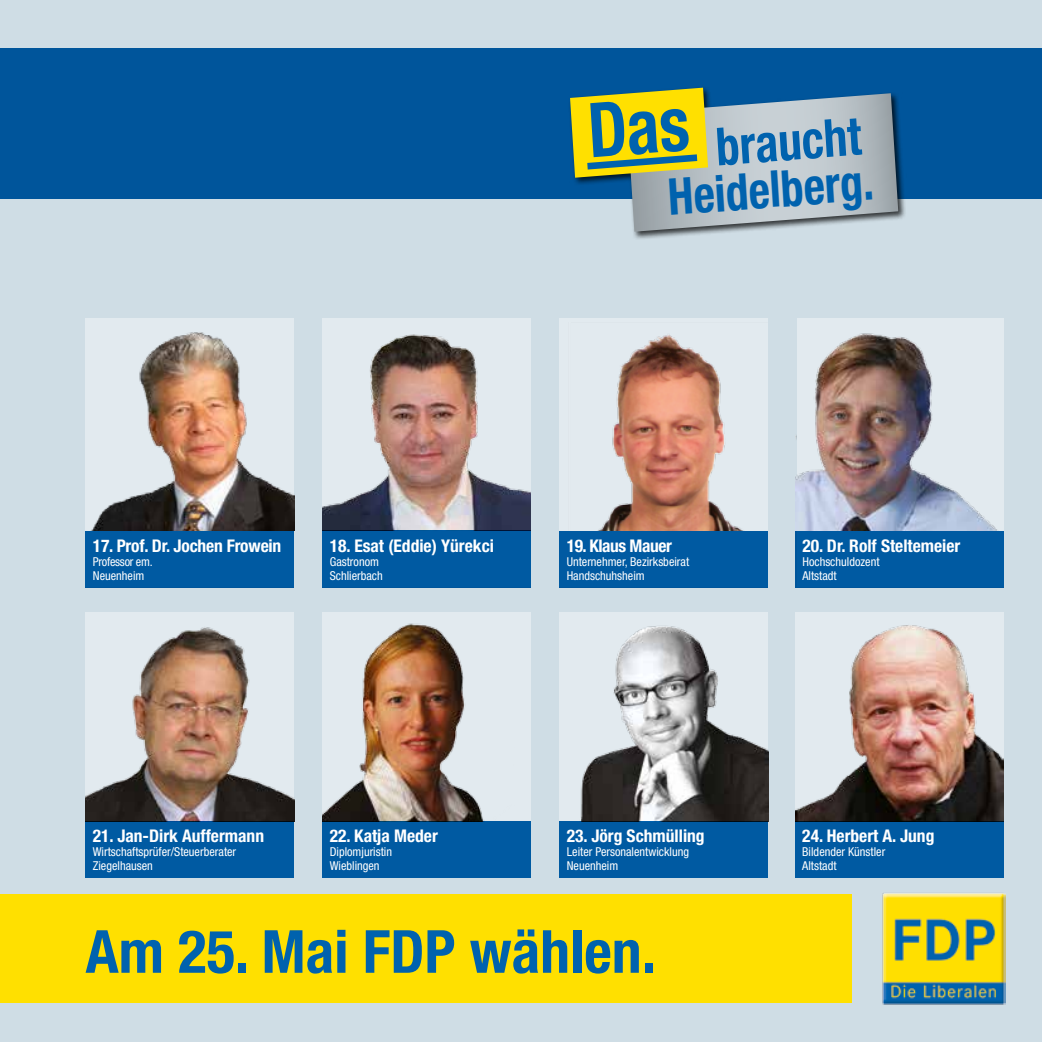
<style>
.page{position:relative;width:1042px;height:1042px;background:#cfdde5}
.page>*{position:absolute;margin:0;border:0;box-sizing:border-box;transform-origin:0 0}
.t1{font:700 condensed 59.5px "Helvetica Neue";color:#0062ae}
.t2{font:700 condensed 52.5px "Helvetica Neue";color:#0062ae;scale:.9 1}
.t3{font:700 condensed 50.75px "Helvetica Neue";color:#0062ae;scale:.9 1}
.t4{font:700 condensed 17.5px "Helvetica Neue";color:#fff}
.t5{font:700 condensed 17.5px "Helvetica Neue";letter-spacing:-.025em;color:#fff}
.t6{font:condensed 12.25px/14px "Helvetica Neue";color:#fff}
.t7{font:condensed 12.25px/14px "Helvetica Neue";letter-spacing:-.02em;color:#fff}
</style>
<div class="page">
<img style="left:882px;top:893px;width:123px;height:112px">
<div style="left:0;top:894px;width:851px;height:109px;background:#ffe000"></div>
<div style="left:322px;top:612px;width:209px;height:266px;background:#e2eaef"></div>
<img style="left:86px;top:321px;width:208px;height:210px">
<div style="left:322px;top:318px;width:209px;height:269px;background:#e2eaef"></div>
<img style="left:322px;top:334px;width:209px;height:197px">
<img style="left:559px;top:322px;width:209px;height:209px">
<div style="left:797px;top:318px;width:206px;height:269px;background:#e2eaef"></div>
<img style="left:795px;top:333px;width:202px;height:198px">
<img style="left:86px;top:612px;width:208px;height:209px">
<div style="left:560px;top:612px;width:208px;height:266px;background:#e2eaef"></div>
<img style="left:322px;top:623px;width:162px;height:198px">
<img style="left:580px;top:626px;width:188px;height:195px">
<img style="left:795px;top:612px;width:208px;height:209px">
<div style="left:86px;top:531px;width:208px;height:56px;background:#005aa2"></div>
<div style="left:322px;top:531px;width:209px;height:57px;background:#005aa2"></div>
<div style="left:559px;top:531px;width:209px;height:56px;background:#005aa2"></div>
<div style="left:795px;top:531px;width:208px;height:56px;background:#005aa2"></div>
<div style="left:86px;top:821px;width:208px;height:56px;background:#005aa2"></div>
<div style="left:322px;top:821px;width:209px;height:56px;background:#005aa2"></div>
<div style="left:559px;top:821px;width:209px;height:56px;background:#005aa2"></div>
<div style="left:795px;top:821px;width:208px;height:56px;background:#005aa2"></div>
<div style="left:0;top:49px;width:1042px;height:150px;background:#00559b"></div>
<div style="left:569px;top:86px;width:338px;height:154px;background:#000;opacity:.75"></div>
<svg style="left:570px;top:88px;width:328px;height:144px"></svg>
<h2 class="t2" style="left:713px;top:115px;width:163px;rotate:-4deg">braucht</h2>
<h3 class="t3" style="left:666px;top:166px;width:231px;rotate:-4deg">Heidelberg.</h3>
<h3 class="t4" style="left:93px;top:535px;width:190px">17. Prof. Dr. Jochen Frowein</h3>
<p class="t7" style="left:93px;top:554px;width:61px">Professor em.<br>Neuenheim</p>
<h3 class="t4" style="left:330px;top:535px;width:166px">18. Esat (Eddie) Yürekci</h3>
<p class="t6" style="left:330px;top:554px;width:55px">Gastronom<br>Schlierbach</p>
<h3 class="t5" style="left:567px;top:535px;width:107px">19. Klaus Mauer</h3>
<p class="t6" style="left:567px;top:554px;width:124px">Unternehmer, Bezirksbeirat<br>Handschuhsheim</p>
<h3 class="t4" style="left:802px;top:535px;width:159px">20. Dr. Rolf Steltemeier</h3>
<p class="t6" style="left:802px;top:554px;width:79px">Hochschuldozent<br>Altstadt</p>
<h3 class="t4" style="left:93px;top:825px;width:173px">21. Jan-Dirk Auffermann</h3>
<p class="t6" style="left:93px;top:844px;width:145px">Wirtschaftsprüfer/Steuerberater<br>Ziegelhausen</p>
<h3 class="t4" style="left:330px;top:825px;width:110px">22. Katja Meder</h3>
<p class="t6" style="left:330px;top:844px;width:64px">Diplomjuristin<br>Wieblingen</p>
<h3 class="t4" style="left:567px;top:825px;width:139px">23. Jörg Schmülling</h3>
<p class="t6" style="left:567px;top:844px;width:124px">Leiter Personalentwicklung<br>Neuenheim</p>
<h3 class="t4" style="left:802px;top:825px;width:134px">24. Herbert A. Jung</h3>
<p class="t6" style="left:802px;top:844px;width:85px">Bildender Künstler<br>Altstadt</p>
<h1 class="t1" style="left:86px;top:915px;width:572px">Am 25. Mai FDP wählen.</h1>
</div>
